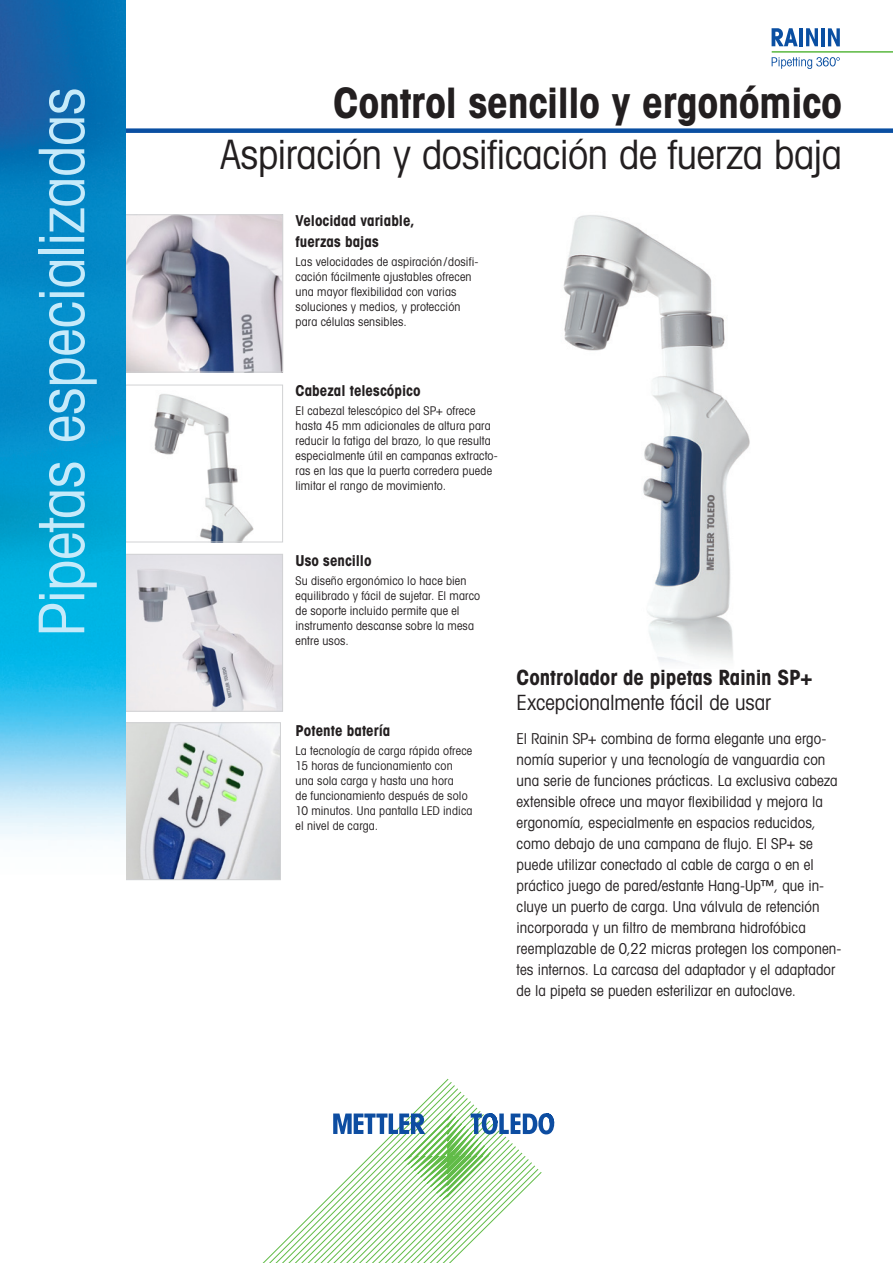
<style>
.page{position:relative;width:893px;height:1263px;background:#fff}
.page>*{position:absolute;margin:0;border:0;box-sizing:border-box;transform-origin:0 0}
.t1{font:63px "Avant Gardefor MT Bk";letter-spacing:-.01em;color:#c6eafa}
._1_Title_Bold_28_34{font:42px "Avant Gardefor MT Bd";letter-spacing:-.01em;color:#231f20}
._1_Title_Bold_28_34-2{font:40.5px "Avant Gardefor MT Bk";letter-spacing:-.01em;color:#231f20}
._7_Subtitle_Bold_14{font:21px "Avant Gardefor MT Bd";letter-spacing:-.005em;color:#231f20}
._8_Subtitle_Book_14{font:21px "Avant Gardefor MT Bk";letter-spacing:-.005em;color:#231f20}
._11_Running_Text_10{font:15px/21px "Avant Gardefor MT Bk";letter-spacing:.005em;color:#231f20}
._12_Running_Subhead{font:15px/21px "Avant Gardefor MT Bd";color:#231f20}
._14_Captions_8_10{font:12px/15px "Avant Gardefor MT Bk";letter-spacing:.015em;color:#231f20}
</style>
<div class="page">
<img style="left:125px;top:724px;width:154px;height:154px">
<div style="left:123px;top:722px;width:158px;height:158px;border:1px solid #d1d2d4"></div>
<svg style="left:262px;top:1079px;width:252px;height:184px"></svg>
<svg style="left:333px;top:1113px;width:221px;height:87px"></svg>
<div style="left:105px;top:128px;width:788px;height:5px;background:#0a4fa2"></div>
<img style="left:127px;top:556px;width:154px;height:153px">
<div style="left:125px;top:554px;width:158px;height:157px;border:1px solid #d1d2d4"></div>
<img style="left:154px;top:394px;width:100px;height:146px">
<div style="left:125px;top:385px;width:158px;height:157px;border:1px solid #d1d2d4"></div>
<img style="left:127px;top:217px;width:154px;height:153px">
<div style="left:125px;top:215px;width:158px;height:157px;border:1px solid #d1d2d4"></div>
<img style="left:0;top:0;width:125px;height:880px">
<hr style="left:772px;top:51px;width:121px;height:2px;background:#60bb46">
<svg style="left:772px;top:28px;width:26px;height:18px"></svg>
<hr style="left:799px;top:28px;width:4px;height:18px;background:#0a4fa2">
<svg style="left:806px;top:28px;width:12px;height:18px"></svg>
<hr style="left:821px;top:28px;width:4px;height:18px;background:#0a4fa2">
<svg style="left:828px;top:28px;width:12px;height:18px"></svg>
<svg style="left:772px;top:57px;width:68px;height:12px"></svg>
<img style="left:563px;top:215px;width:187px;height:447px">
<p class="t1" style="left:23px;top:637px;width:551px;rotate:-90deg">Pipetas especializadas</p>
<p class="_1_Title_Bold_28_34" style="left:333px;top:76px;width:510px">Control sencillo y ergonómico</p>
<p class="_1_Title_Bold_28_34-2" style="left:220px;top:129px;width:623px">Aspiración y dosificación de fuerza baja</p>
<p class="_12_Running_Subhead" style="left:296px;top:209px;width:120px">Velocidad variable, fuerzas bajas</p>
<p class="_14_Captions_8_10" style="left:296px;top:254px;width:184px">Las velocidades de aspiración /dosifi&shy;cación fácilmente ajustables ofrecen una mayor flexibilidad con varias soluciones y medios, y protección para células sensibles.</p>
<p class="_12_Running_Subhead" style="left:296px;top:379px;width:127px">Cabezal telescópico</p>
<p class="_14_Captions_8_10" style="left:296px;top:403px;width:204px">El cabezal telescópico del SP+ ofrece hasta 45 mm adicionales de altura para reducir la fatiga del brazo, lo que resulta especialmente útil en campanas extracto&shy;ras en las que la puerta corredera puede limitar el rango de movimiento.</p>
<p class="_12_Running_Subhead" style="left:296px;top:549px;width:78px">Uso sencillo</p>
<p class="_14_Captions_8_10" style="left:296px;top:573px;width:186px">Su diseño ergonómico lo hace bien equilibrado y fácil de sujetar. El marco de soporte incluido permite que el instrumento descanse sobre la mesa entre usos.</p>
<p class="_12_Running_Subhead" style="left:296px;top:720px;width:96px">Potente batería</p>
<p class="_14_Captions_8_10" style="left:296px;top:743px;width:179px">La tecnología de carga rápida ofrece<br>15 horas de funcionamiento con una sola carga y hasta una hora<br>de funcionamiento después de solo<br>10 minutos. Una pantalla LED indica el nivel de carga.</p>
<p class="_7_Subtitle_Bold_14" style="left:517px;top:664px;width:298px">Controlador de pipetas Rainin SP+</p>
<p class="_8_Subtitle_Book_14" style="left:517px;top:690px;width:256px">Excepcionalmente fácil de usar</p>
<p class="_11_Running_Text_10" style="left:517px;top:728px;width:326px">El Rainin SP+ combina de forma elegante una ergo&shy;nomía superior y una tecnología de vanguardia con una serie de funciones prácticas. La exclusiva cabeza extensible ofrece una mayor flexibilidad y mejora la ergonomía, especialmente en espacios reducidos, como debajo de una campana de flujo. El SP+ se puede utilizar conectado al cable de carga o en el práctico juego de pared/estante Hang-Up™, que in&shy;cluye un puerto de carga. Una válvula de retención incorporada y un filtro de membrana hidrofóbica reemplazable de 0,22 micras protegen los componen&shy;tes internos. La carcasa del adaptador y el adaptador de la pipeta se pueden esterilizar en autoclave.</p>
</div>
